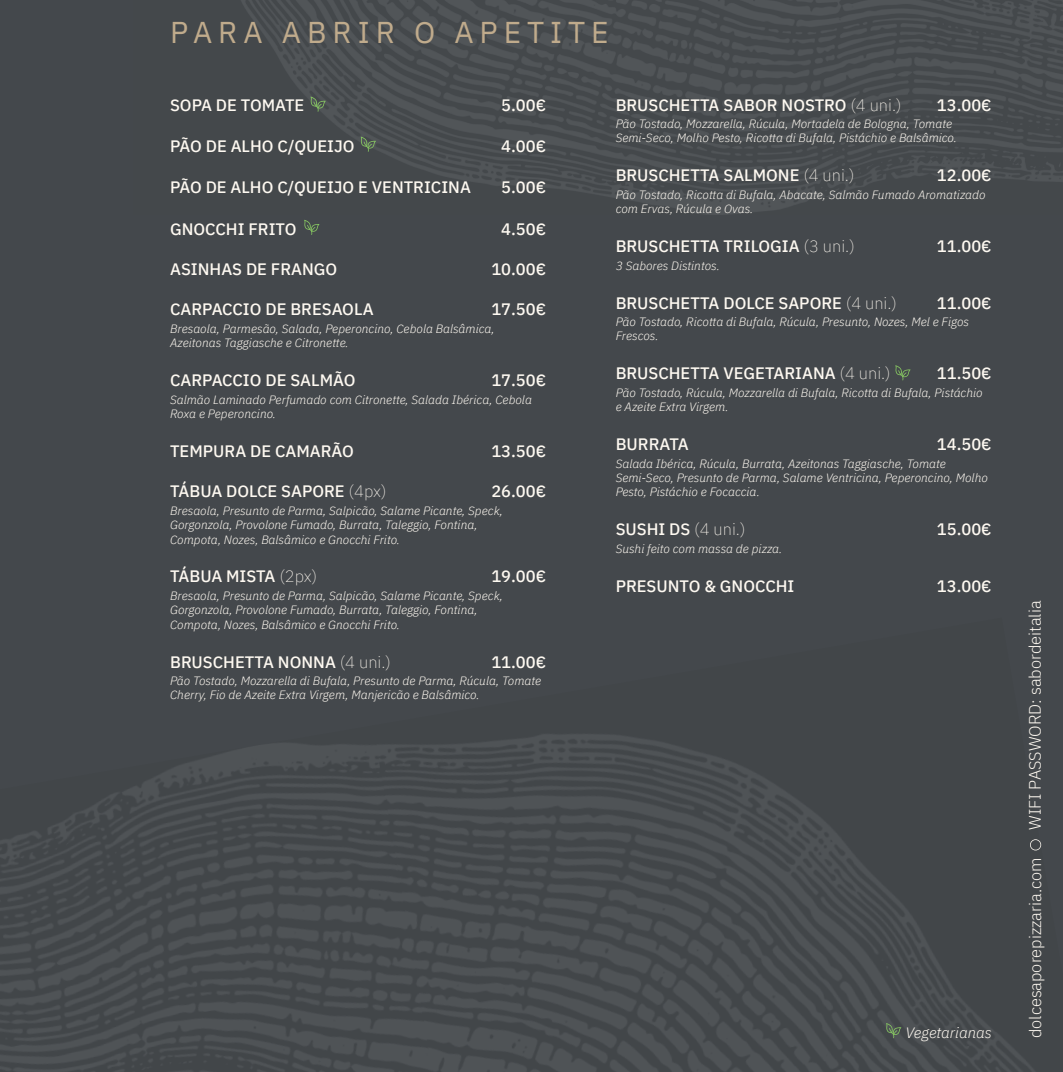
<style>
.page{position:relative;width:1063px;height:1072px;background:#fff}
.page>*{position:absolute;margin:0;border:0;box-sizing:border-box;transform-origin:0 0}
.t1{font:30px "IBM Plex Sans";letter-spacing:.2em;color:#c0ab8c}
.t2{font:500 16.5px "IBM Plex Sans";color:#fef9f1}
.t3{font:300 16.5px "IBM Plex Sans";color:#fef9f1}
.t4{font:italic 300 15px "IBM Plex Sans";color:#fef9f1}
.t5{font:italic 300 12px/14.4px "IBM Plex Sans";color:#fef9f1}
.s1{font-weight:200}
</style>
<div class="page">
<div style="left:0;top:0;width:1063px;height:1071px;background:#44484c"></div>
<img style="left:432px;top:735px;width:610px;height:336px">
<img style="left:762px;top:1020px;width:280px;height:51px">
<img style="left:108px;top:743px;width:324px;height:328px">
<img style="left:0;top:804px;width:108px;height:267px">
<img style="left:241px;top:0;width:822px;height:214px">
<svg style="left:1030px;top:839px;width:11px;height:11px"></svg>
<svg style="left:886px;top:1022px;width:15px;height:15px"></svg>
<svg style="left:361px;top:137px;width:15px;height:15px"></svg>
<svg style="left:310px;top:97px;width:16px;height:15px"></svg>
<svg style="left:304px;top:220px;width:15px;height:15px"></svg>
<svg style="left:895px;top:365px;width:16px;height:15px"></svg>
<h1 class="t1" style="left:170px;top:9px;width:440px">PARA ABRIR O APETITE</h1>
<h2 class="t2" style="left:170px;top:92px;width:136px">SOPA DE TOMATE</h2>
<h2 class="t2" style="left:501px;top:92px;width:46px">5.00€</h2>
<h2 class="t2" style="left:170px;top:133px;width:186px">PÃO DE ALHO C/QUEIJO</h2>
<h2 class="t2" style="left:501px;top:133px;width:46px">4.00€</h2>
<h2 class="t2" style="left:170px;top:174px;width:302px">PÃO DE ALHO C/QUEIJO E VENTRICINA</h2>
<h2 class="t2" style="left:501px;top:174px;width:46px">5.00€</h2>
<h2 class="t2" style="left:170px;top:216px;width:128px">GNOCCHI FRITO</h2>
<h2 class="t2" style="left:501px;top:216px;width:46px">4.50€</h2>
<h2 class="t2" style="left:170px;top:256px;width:169px">ASINHAS DE FRANGO</h2>
<h2 class="t2" style="left:491px;top:256px;width:56px">10.00€</h2>
<h2 class="t2" style="left:170px;top:296px;width:205px">CARPACCIO DE BRESAOLA</h2>
<h2 class="t2" style="left:491px;top:296px;width:56px">17.50€</h2>
<p class="t5" style="left:170px;top:320px;width:326px">Bresaola, Parmesão, Salada, Peperoncino, Cebola Balsâmica,<br>Azeitonas Taggiasche e Citronette.</p>
<h2 class="t2" style="left:170px;top:367px;width:187px">CARPACCIO DE SALMÃO</h2>
<h2 class="t2" style="left:491px;top:367px;width:56px">17.50€</h2>
<p class="t5" style="left:170px;top:391px;width:363px">Salmão Laminado Perfumado com Citronette, Salada Ibérica, Cebola<br>Roxa e Peperoncino.</p>
<h2 class="t2" style="left:170px;top:438px;width:185px">TEMPURA DE CAMARÃO</h2>
<h2 class="t2" style="left:491px;top:438px;width:56px">13.50€</h2>
<h2 class="t2" style="left:170px;top:478px;width:218px">TÁBUA DOLCE SAPORE <span class="s1">(4px)</span></h2>
<h2 class="t2" style="left:491px;top:478px;width:56px">26.00€</h2>
<p class="t5" style="left:170px;top:502px;width:334px">Bresaola, Presunto de Parma, Salpicão, Salame Picante, Speck,<br>Gorgonzola, Provolone Fumado, Burrata, Taleggio, Fontina,<br>Compota, Nozes, Balsâmico e Gnocchi Frito.</p>
<h2 class="t2" style="left:170px;top:563px;width:149px">TÁBUA MISTA <span class="s1">(2px)</span></h2>
<h2 class="t2" style="left:491px;top:563px;width:56px">19.00€</h2>
<p class="t5" style="left:170px;top:587px;width:334px">Bresaola, Presunto de Parma, Salpicão, Salame Picante, Speck,<br>Gorgonzola, Provolone Fumado, Burrata, Taleggio, Fontina,<br>Compota, Nozes, Balsâmico e Gnocchi Frito.</p>
<h2 class="t2" style="left:170px;top:648px;width:222px">BRUSCHETTA NONNA <span class="s1">(4 uni.)</span></h2>
<h2 class="t2" style="left:491px;top:648px;width:56px">11.00€</h2>
<p class="t5" style="left:170px;top:672px;width:373px">Pão Tostado, Mozzarella di Bufala, Presunto de Parma, Rúcula, Tomate<br>Cherry, Fio de Azeite Extra Virgem, Manjericão e Balsâmico.</p>
<h2 class="t2" style="left:616px;top:92px;width:287px">BRUSCHETTA SABOR NOSTRO <span class="s1">(4 uni.)</span></h2>
<h2 class="t2" style="left:937px;top:92px;width:56px">13.00€</h2>
<p class="t5" style="left:616px;top:116px;width:343px">Pão Tostado, Mozzarella, Rúcula, Mortadela de Bologna, Tomate<br>Semi-Seco, Molho Pesto, Ricotta di Bufala, Pistáchio e Balsâmico.</p>
<h2 class="t2" style="left:616px;top:163px;width:240px">BRUSCHETTA SALMONE <span class="s1">(4 uni.)</span></h2>
<h2 class="t2" style="left:937px;top:163px;width:56px">12.00€</h2>
<p class="t5" style="left:616px;top:186px;width:371px">Pão Tostado, Ricotta di Bufala, Abacate, Salmão Fumado Aromatizado com Ervas, Rúcula e Ovas.</p>
<h2 class="t2" style="left:616px;top:233px;width:241px">BRUSCHETTA TRILOGIA <span class="s1">(3 uni.)</span></h2>
<h2 class="t2" style="left:937px;top:233px;width:56px">11.00€</h2>
<p class="t5" style="left:616px;top:257px;width:106px">3 Sabores Distintos.</p>
<h2 class="t2" style="left:616px;top:290px;width:283px">BRUSCHETTA DOLCE SAPORE <span class="s1">(4 uni.)</span></h2>
<h2 class="t2" style="left:937px;top:290px;width:56px">11.00€</h2>
<p class="t5" style="left:616px;top:313px;width:355px">Pão Tostado, Ricotta di Bufala, Rúcula, Presunto, Nozes, Mel e Figos<br>Frescos.</p>
<h2 class="t2" style="left:616px;top:360px;width:277px">BRUSCHETTA VEGETARIANA <span class="s1">(4 uni.)</span></h2>
<h2 class="t2" style="left:937px;top:360px;width:56px">11.50€</h2>
<p class="t5" style="left:616px;top:384px;width:369px">Pão Tostado, Rúcula, Mozzarella di Bufala, Ricotta di Bufala, Pistáchio e Azeite Extra Virgem.</p>
<h2 class="t2" style="left:616px;top:431px;width:75px">BURRATA</h2>
<h2 class="t2" style="left:937px;top:431px;width:56px">14.50€</h2>
<p class="t5" style="left:616px;top:455px;width:374px">Salada Ibérica, Rúcula, Burrata, Azeitonas Taggiasche, Tomate<br>Semi-Seco, Presunto de Parma, Salame Ventricina, Peperoncino, Molho<br>Pesto, Pistáchio e Focaccia.</p>
<h2 class="t2" style="left:616px;top:516px;width:131px">SUSHI DS <span class="s1">(4 uni.)</span></h2>
<h2 class="t2" style="left:937px;top:516px;width:56px">15.00€</h2>
<p class="t5" style="left:616px;top:540px;width:168px">Sushi feito com massa de pizza.</p>
<h2 class="t2" style="left:616px;top:573px;width:180px">PRESUNTO &amp; GNOCCHI</h2>
<h2 class="t2" style="left:937px;top:573px;width:56px">13.00€</h2>
<p class="t4" style="left:906px;top:1021px;width:88px">Vegetarianas</p>
<h2 class="t3" style="left:1023px;top:829px;width:231px;rotate:-90deg">WIFI PASSWORD: sabordeitalia</h2>
<h2 class="t3" style="left:1023px;top:1037px;width:182px;rotate:-90deg">dolcesaporepizzaria.com</h2>
</div>
